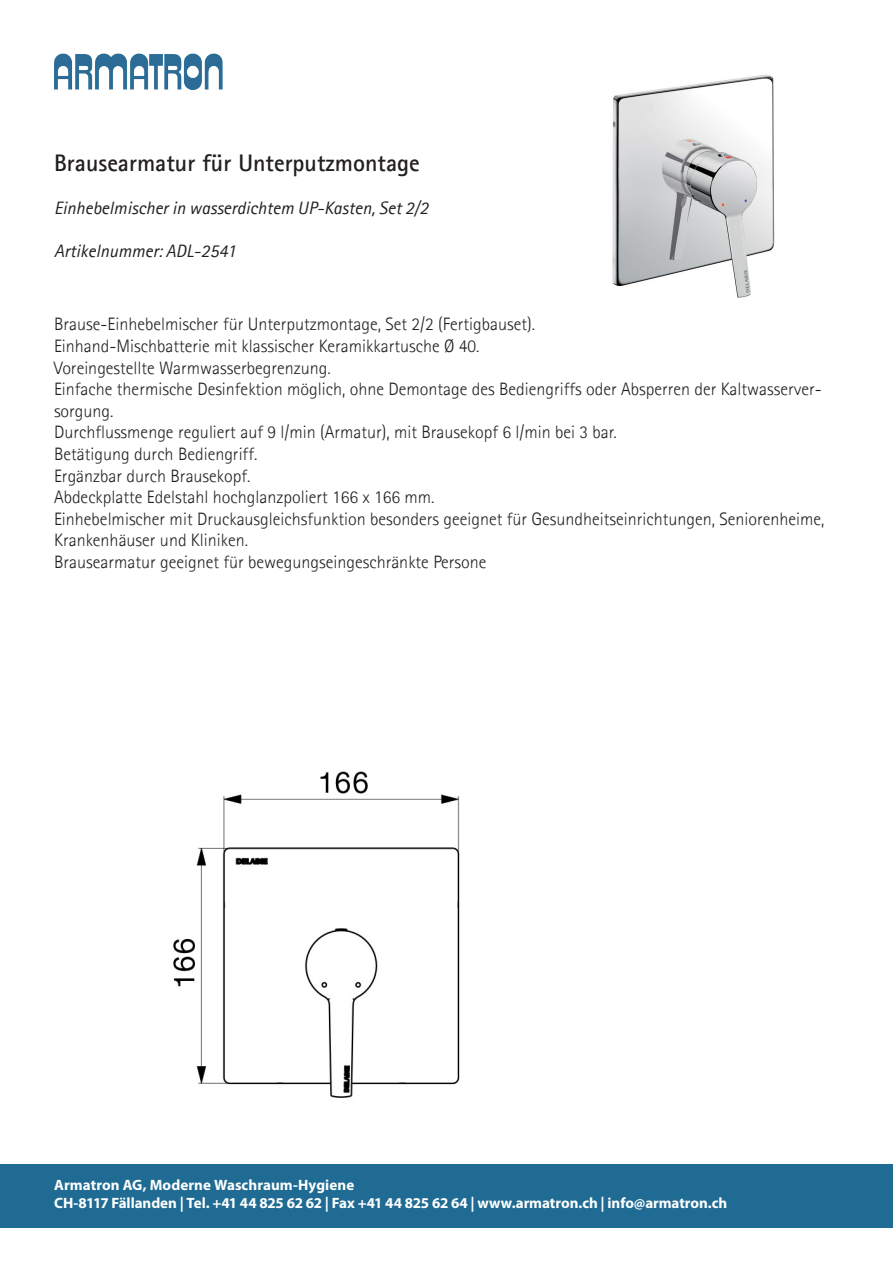
<style>
.page{position:relative;width:893px;height:1263px;background:#fff}
.page>*{position:absolute;margin:0;border:0;box-sizing:border-box;transform-origin:0 0}
.t1{font:700 24px "Agfa Rotis Sans Serif";color:#231f20}
.t2{font:300 18px/21.6px "Agfa Rotis Sans Serif";color:#231f20}
.t3{font:italic 18px "Agfa Rotis Sans Serif";color:#231f20}
.t4{font:700 15px/18px "Myriad Pro";letter-spacing:-.005em;color:#fff}
</style>
<div class="page">
<div style="left:0;top:1164px;width:893px;height:64px;background:#1f6b93"></div>
<img style="left:54px;top:53px;width:169px;height:37px">
<img style="left:612px;top:74px;width:163px;height:224px">
<img style="left:173px;top:771px;width:287px;height:327px">
<h1 class="t1" style="left:54px;top:153px;width:367px">Brausearmatur für Unterputzmontage</h1>
<p class="t3" style="left:54px;top:200px;width:376px">Einhebelmischer in wasserdichtem UP-Kasten, Set 2/2</p>
<p class="t3" style="left:54px;top:243px;width:184px">Artikelnummer: ADL-2541</p>
<p class="t2" style="left:54px;top:313px;width:772px">Brause-Einhebelmischer für Unterputzmontage, Set 2/2 (Fertigbauset).<br>Einhand-Mischbatterie mit klassischer Keramikkartusche Ø 40.<br>Voreingestellte Warmwasserbegrenzung.<br>Einfache thermische Desinfektion möglich, ohne Demontage des Bediengriffs oder Absperren der Kaltwasserver&shy;sorgung.<br>Durchflussmenge reguliert auf 9 l/min (Armatur), mit Brausekopf 6 l/min bei 3 bar.<br>Betätigung durch Bediengriff.<br>Ergänzbar durch Brausekopf.<br>Abdeckplatte Edelstahl hochglanzpoliert 166 x 166 mm.<br>Einhebelmischer mit Druckausgleichsfunktion besonders geeignet für Gesundheitseinrichtungen, Seniorenheime, Krankenhäuser und Kliniken.<br>Brausearmatur geeignet für bewegungseingeschränkte Persone</p>
<p class="t4" style="left:54px;top:1177px;width:675px">Armatron AG, Moderne Waschraum-Hygiene<br>CH-8117 Fällanden | Tel. +41 44 825 62 62 | Fax +41 44 825 62 64 | www.armatron.ch | info@armatron.ch</p>
</div>
